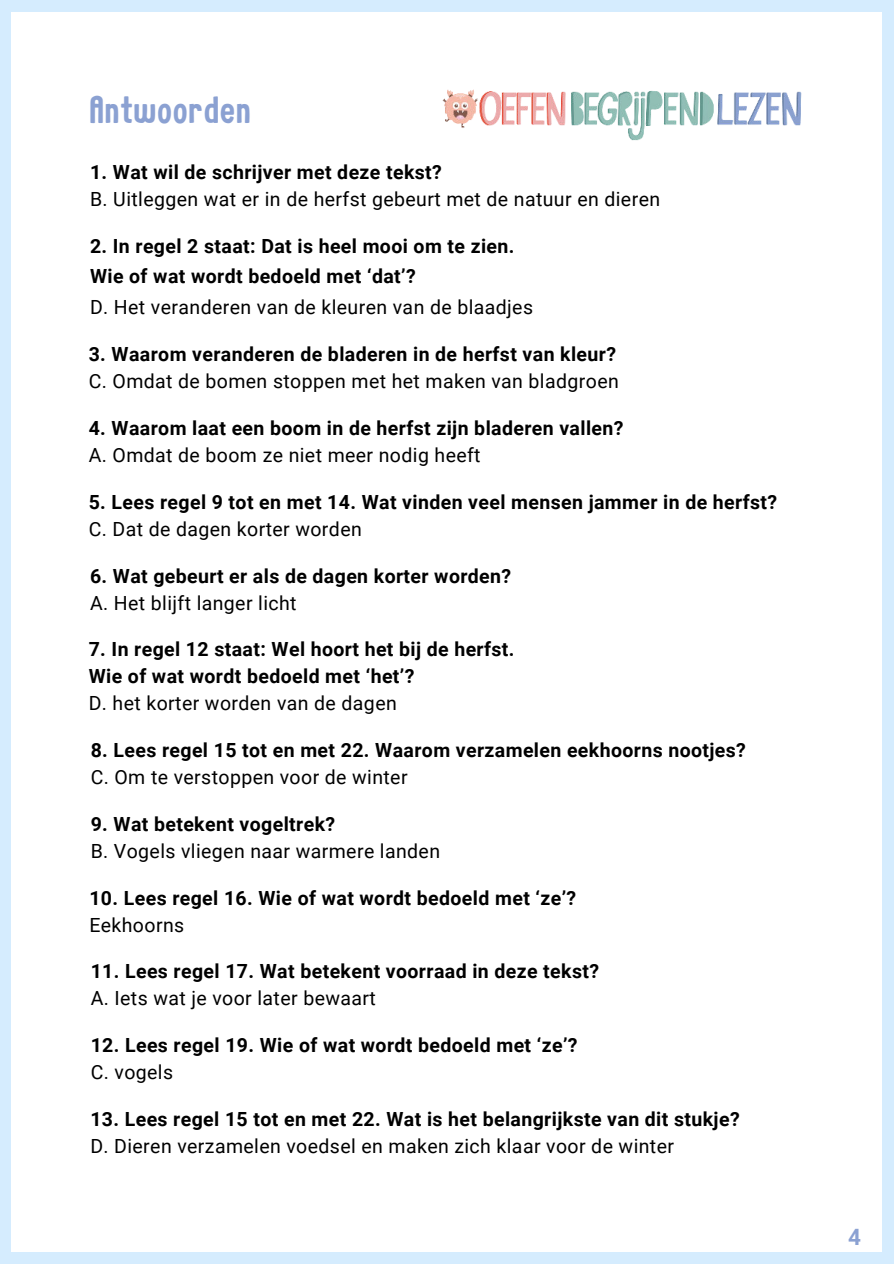
<style>
.page{position:relative;width:894px;height:1264px;background:#fff}
.page>*{position:absolute;margin:0;border:0;box-sizing:border-box;transform-origin:0 0}
.t1{font:37.5px "Childling";letter-spacing:.02em;color:#8ba1d2}
.t2{font:700 22.5px "Roboto";color:#8ba1d2}
.t3{font:700 19.5px/27px "Roboto";letter-spacing:.02em;color:#000}
.t4{font:19.5px "Roboto";letter-spacing:.02em;color:#000}
</style>
<div class="page">
<div style="left:0;top:0;width:893px;height:1263px;background:#d5ecfe"></div>
<div style="left:11px;top:12px;width:871px;height:1239px;background:#fff"></div>
<img style="left:442px;top:89px;width:360px;height:52px">
<h1 class="t1" style="left:89px;top:87px;width:163px">Antwoorden</h1>
<p class="t3" style="left:90px;top:158px;width:353px">1. Wat wil de schrijver met deze tekst?</p>
<p class="t4" style="left:90px;top:186px;width:571px">B. Uitleggen wat er in de herfst gebeurt met de natuur en dieren</p>
<p class="t3" style="left:90px;top:230px;width:426px;line-height:30.3px">2. In regel 2 staat: Dat is heel mooi om te zien.<br>Wie of wat wordt bedoeld met ‘dat’?</p>
<p class="t4" style="left:90px;top:293px;width:444px">D. Het veranderen van de kleuren van de blaadjes</p>
<p class="t3" style="left:89px;top:340px;width:528px">3. Waarom veranderen de bladeren in de herfst van kleur?</p>
<p class="t4" style="left:89px;top:367px;width:531px">C. Omdat de bomen stoppen met het maken van bladgroen</p>
<p class="t3" style="left:89px;top:414px;width:536px">4. Waarom laat een boom in de herfst zijn bladeren vallen?</p>
<p class="t4" style="left:89px;top:441px;width:393px">A. Omdat de boom ze niet meer nodig heeft</p>
<p class="t3" style="left:89px;top:487px;width:689px">5. Lees regel 9 tot en met 14. Wat vinden veel mensen jammer in de herfst?</p>
<p class="t4" style="left:89px;top:515px;width:274px">C. Dat de dagen korter worden</p>
<p class="t3" style="left:90px;top:561px;width:422px">6. Wat gebeurt er als de dagen korter worden?</p>
<p class="t4" style="left:90px;top:589px;width:208px">A. Het blijft langer licht</p>
<p class="t3" style="left:89px;top:635px;width:427px">7. In regel 12 staat: Wel hoort het bij de herfst.<br>Wie of wat wordt bedoeld met ‘het’?</p>
<p class="t4" style="left:89px;top:689px;width:309px">D. het korter worden van de dagen</p>
<p class="t3" style="left:91px;top:736px;width:656px">8. Lees regel 15 tot en met 22. Waarom verzamelen eekhoorns nootjes?</p>
<p class="t4" style="left:91px;top:763px;width:318px">C. Om te verstoppen voor de winter</p>
<p class="t3" style="left:91px;top:809px;width:246px">9. Wat betekent vogeltrek?</p>
<p class="t4" style="left:91px;top:837px;width:351px">B. Vogels vliegen naar warmere landen</p>
<p class="t3" style="left:89px;top:883px;width:488px">10. Lees regel 16. Wie of wat wordt bedoeld met ‘ze’?</p>
<p class="t4" style="left:89px;top:911px;width:96px">Eekhoorns</p>
<p class="t3" style="left:91px;top:957px;width:510px">11. Lees regel 17. Wat betekent voorraad in deze tekst?</p>
<p class="t4" style="left:91px;top:984px;width:286px">A. Iets wat je voor later bewaart</p>
<p class="t3" style="left:91px;top:1030px;width:488px">12. Lees regel 19. Wie of wat wordt bedoeld met ‘ze’?</p>
<p class="t4" style="left:91px;top:1058px;width:84px">C. vogels</p>
<p class="t3" style="left:90px;top:1104px;width:650px">13. Lees regel 15 tot en met 22. Wat is het belangrijkste van dit stukje?</p>
<p class="t4" style="left:90px;top:1132px;width:585px">D. Dieren verzamelen voedsel en maken zich klaar voor de winter</p>
<p class="t2" style="left:848px;top:1221px;width:14px">4</p>
</div>
